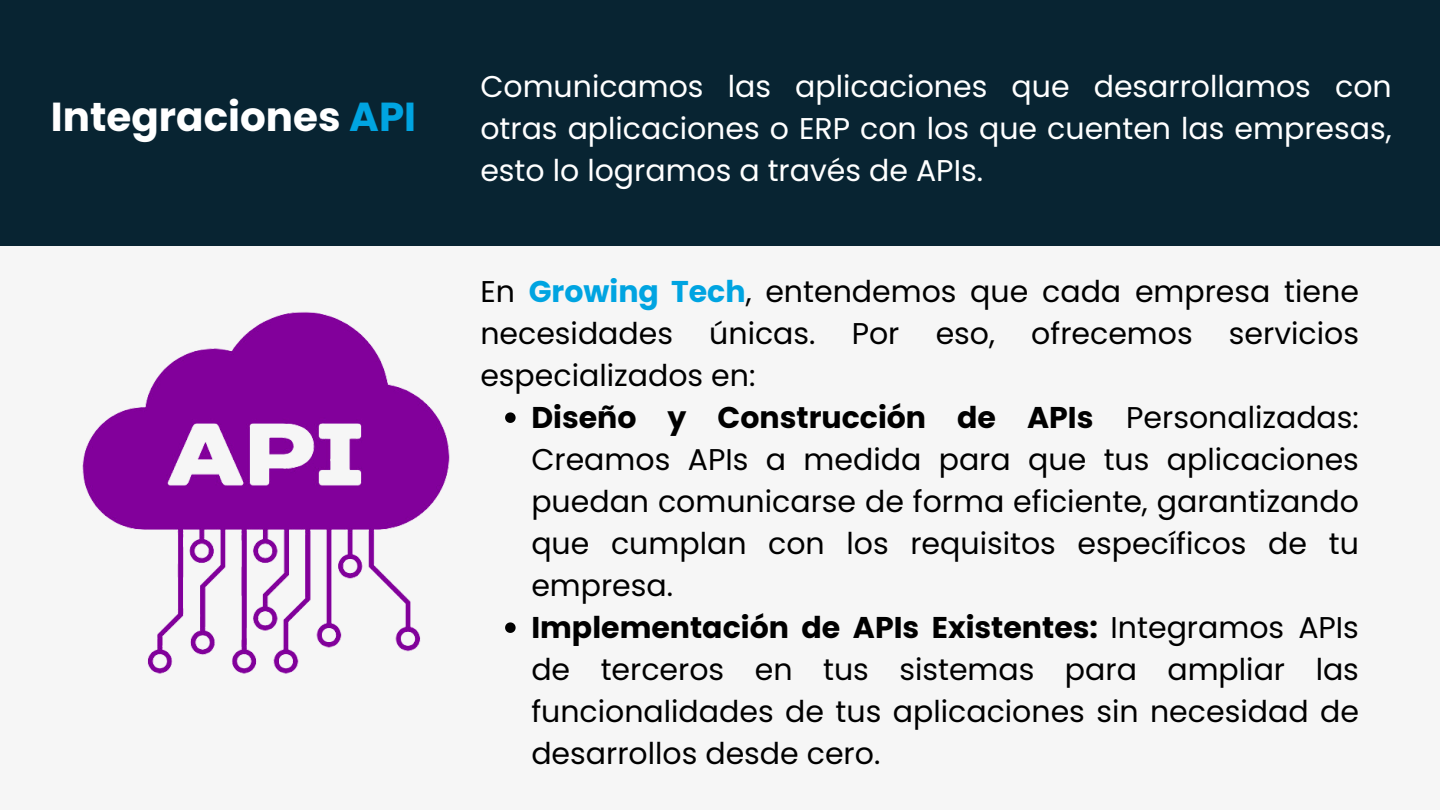
<style>
.page{position:relative;width:1440px;height:810px;background:#f6f6f6}
.page>*{position:absolute;margin:0;border:0;box-sizing:border-box;transform-origin:0 0}
.t1{font:700 40.5px "Poppins";color:#fff}
.t2{font:30px/42px "Poppins";color:#000;text-align:justify}
.t3{font:30px/42px "Poppins";color:#fff;text-align:justify}
.s1{color:#00a4e1}
.s2{font-weight:700;color:#00a4e1}
.s3{font-weight:700}
</style>
<div class="page">
<div style="left:0;top:0;width:1440px;height:246px;background:#082432"></div>
<img style="left:82px;top:311px;width:368px;height:363px">
<svg style="left:505px;top:412px;width:11px;height:11px"></svg>
<svg style="left:505px;top:622px;width:11px;height:11px"></svg>
<h1 class="t1" style="left:51px;top:88px;width:367px">Integraciones <span class="s1">API</span></h1>
<p class="t3" style="left:480px;top:65px;width:913px">Comunicamos las aplicaciones que desarrollamos con otras aplicaciones o ERP con los que cuenten las empresas, esto lo logramos a través de APIs.</p>
<p class="t2" style="left:480px;top:271px;width:880px">En <span class="s2">Growing Tech</span>, entendemos que cada empresa tiene necesidades únicas. Por eso, ofrecemos servicios especializados en:</p>
<p class="t2" style="left:531px;top:397px;width:829px"><span class="s3">Diseño y Construcción de APIs</span> Personalizadas:<br>Creamos APIs a medida para que tus aplicaciones puedan comunicarse de forma eficiente, garantizando que cumplan con los requisitos específicos de tu empresa.</p>
<p class="t2" style="left:531px;top:607px;width:829px"><span class="s3">Implementación de APIs Existentes:</span> Integramos APIs de terceros en tus sistemas para ampliar las funcionalidades de tus aplicaciones sin necesidad de desarrollos desde cero.</p>
</div>
